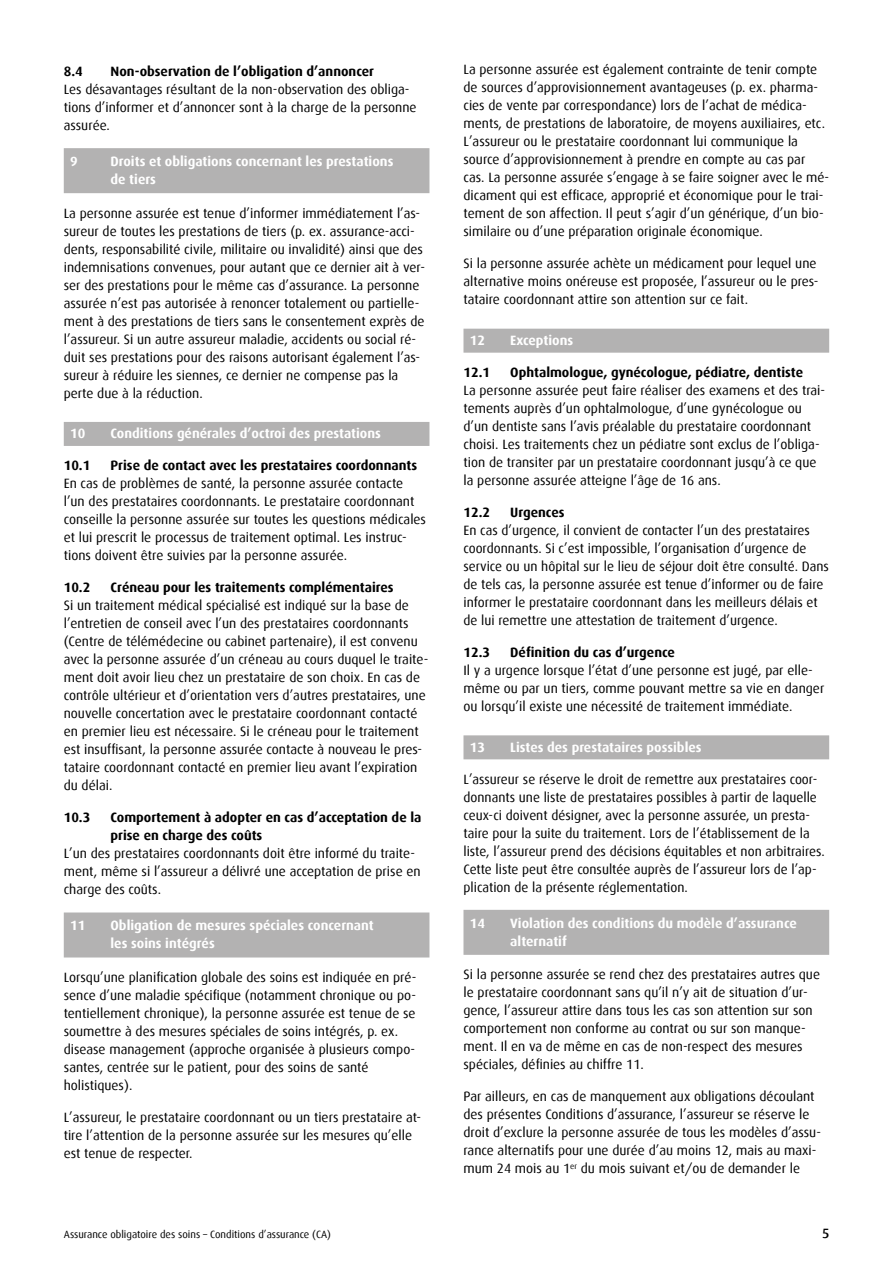
<style>
.page{position:relative;width:893px;height:1263px;background:#fff}
.page>*{position:absolute;margin:0;border:0;box-sizing:border-box;transform-origin:0 0}
.t1{font:13.5px/18px "Dax";color:#000}
.t2{font:700 13.5px/18px "Dax";color:#000}
.t3{font:700 13.5px/18px "Dax";color:#fff}
.t4{font:500 13.5px "Dax";color:#000}
.t5{font:10.5px "Dax";color:#000}
</style>
<div class="page">
<div style="left:64px;top:148px;width:365px;height:45px;background:#b3b2b2"></div>
<div style="left:64px;top:422px;width:365px;height:24px;background:#b3b2b2"></div>
<div style="left:64px;top:912px;width:365px;height:45px;background:#b3b2b2"></div>
<div style="left:463px;top:329px;width:366px;height:24px;background:#b3b2b2"></div>
<div style="left:463px;top:735px;width:366px;height:24px;background:#b3b2b2"></div>
<div style="left:463px;top:910px;width:366px;height:45px;background:#b3b2b2"></div>
<p class="t2" style="left:64px;top:63px;width:21px">8.4</p>
<p class="t2" style="left:111px;top:63px;width:265px">Non-observation de l’obligation d’annoncer</p>
<p class="t1" style="left:64px;top:81px;width:354px">Les désavantages résultant de la non-observation des obliga&shy;tions d’informer et d’annoncer sont à la charge de la personne assurée.</p>
<p class="t3" style="left:70px;top:153px;width:9px">9</p>
<p class="t3" style="left:111px;top:153px;width:284px">Droits et obligations concernant les prestations de tiers</p>
<p class="t1" style="left:64px;top:204px;width:363px">La personne assurée est tenue d’informer immédiatement l’as&shy;sureur de toutes les prestations de tiers (p. ex. assurance-acci&shy;dents, responsabilité civile, militaire ou invalidité) ainsi que des indemnisations convenues, pour autant que ce dernier ait à ver&shy;ser des prestations pour le même cas d’assurance. La personne assurée n’est pas autorisée à renoncer totalement ou partielle&shy;ment à des prestations de tiers sans le consentement exprès de l’assureur. Si un autre assureur maladie, accidents ou social ré&shy;duit ses prestations pour des raisons autorisant également l’as&shy;sureur à réduire les siennes, ce dernier ne compense pas la perte due à la réduction.</p>
<p class="t3" style="left:70px;top:425px;width:17px">10</p>
<p class="t3" style="left:111px;top:425px;width:272px">Conditions générales d’octroi des prestations</p>
<p class="t2" style="left:64px;top:457px;width:28px">10.1</p>
<p class="t2" style="left:111px;top:457px;width:308px">Prise de contact avec les prestataires coordonnants</p>
<p class="t1" style="left:64px;top:475px;width:364px">En cas de problèmes de santé, la personne assurée contacte l’un des prestataires coordonnants. Le prestataire coordonnant conseille la personne assurée sur toutes les questions médicales et lui prescrit le processus de traitement optimal. Les instruc&shy;tions doivent être suivies par la personne assurée.</p>
<p class="t2" style="left:64px;top:579px;width:28px">10.2</p>
<p class="t2" style="left:111px;top:579px;width:285px">Créneau pour les traitements complémentaires</p>
<p class="t1" style="left:64px;top:597px;width:366px">Si un traitement médical spécialisé est indiqué sur la base de l’entretien de conseil avec l’un des prestataires coordonnants (Centre de télémédecine ou cabinet partenaire), il est convenu avec la personne assurée d’un créneau au cours duquel le traite&shy;ment doit avoir lieu chez un prestataire de son choix. En cas de contrôle ultérieur et d’orientation vers d’autres prestataires, une nouvelle concertation avec le prestataire coordonnant contacté en premier lieu est nécessaire. Si le créneau pour le traitement est insuffisant, la personne assurée contacte à nouveau le pres&shy;tataire coordonnant contacté en premier lieu avant l’expiration du délai.</p>
<p class="t2" style="left:64px;top:809px;width:28px">10.3</p>
<p class="t2" style="left:111px;top:809px;width:312px">Comportement à adopter en cas d’acceptation de la prise en charge des coûts</p>
<p class="t1" style="left:64px;top:845px;width:358px">L’un des prestataires coordonnants doit être informé du traite&shy;ment, même si l’assureur a délivré une acceptation de prise en charge des coûts.</p>
<p class="t3" style="left:70px;top:917px;width:17px">11</p>
<p class="t3" style="left:111px;top:917px;width:265px">Obligation de mesures spéciales concernant les soins intégrés</p>
<p class="t1" style="left:64px;top:968px;width:354px">Lorsqu’une planification globale des soins est indiquée en pré&shy;sence d’une maladie spécifique (notamment chronique ou po&shy;tentiellement chronique), la personne assurée est tenue de se soumettre à des mesures spéciales de soins intégrés, p. ex. disease management (approche organisée à plusieurs compo&shy;santes, centrée sur le patient, pour des soins de santé holistiques).</p>
<p class="t1" style="left:64px;top:1108px;width:359px">L’assureur, le prestataire coordonnant ou un tiers prestataire at&shy;tire l’attention de la personne assurée sur les mesures qu’elle est tenue de respecter.</p>
<p class="t1" style="left:463px;top:61px;width:367px">La personne assurée est également contrainte de tenir compte de sources d’approvisionnement avantageuses (p. ex. pharma&shy;cies de vente par correspondance) lors de l’achat de médica&shy;ments, de prestations de laboratoire, de moyens auxiliaires, etc.<br>L’assureur ou le prestataire coordonnant lui communique la source d’approvisionnement à prendre en compte au cas par cas. La personne assurée s’engage à se faire soigner avec le mé&shy;dicament qui est efficace, approprié et économique pour le trai&shy;tement de son affection. Il peut s’agir d’un générique, d’un bio&shy;similaire ou d’une préparation originale économique.</p>
<p class="t1" style="left:463px;top:255px;width:357px">Si la personne assurée achète un médicament pour lequel une alternative moins onéreuse est proposée, l’assureur ou le pres&shy;tataire coordonnant attire son attention sur ce fait.</p>
<p class="t3" style="left:470px;top:331px;width:17px">12</p>
<p class="t3" style="left:510px;top:331px;width:65px">Exceptions</p>
<p class="t2" style="left:463px;top:363px;width:28px">12.1</p>
<p class="t2" style="left:510px;top:363px;width:294px">Ophtalmologue, gynécologue, pédiatre, dentiste</p>
<p class="t1" style="left:463px;top:381px;width:363px">La personne assurée peut faire réaliser des examens et des trai&shy;tements auprès d’un ophtalmologue, d’une gynécologue ou d’un dentiste sans l’avis préalable du prestataire coordonnant choisi. Les traitements chez un pédiatre sont exclus de l’obliga&shy;tion de transiter par un prestataire coordonnant jusqu’à ce que la personne assurée atteigne l’âge de 16 ans.</p>
<p class="t2" style="left:463px;top:503px;width:28px">12.2</p>
<p class="t2" style="left:510px;top:503px;width:56px">Urgences</p>
<p class="t1" style="left:463px;top:521px;width:367px">En cas d’urgence, il convient de contacter l’un des prestataires coordonnants. Si c’est impossible, l’organisation d’urgence de service ou un hôpital sur le lieu de séjour doit être consulté. Dans de tels cas, la personne assurée est tenue d’informer ou de faire informer le prestataire coordonnant dans les meilleurs délais et de lui remettre une attestation de traitement d’urgence.</p>
<p class="t2" style="left:463px;top:643px;width:28px">12.3</p>
<p class="t2" style="left:510px;top:643px;width:166px">Définition du cas d’urgence</p>
<p class="t1" style="left:463px;top:662px;width:362px">Il y a urgence lorsque l’état d’une personne est jugé, par elle&shy;même ou par un tiers, comme pouvant mettre sa vie en danger ou lorsqu’il existe une nécessité de traitement immédiate.</p>
<p class="t3" style="left:470px;top:738px;width:17px">13</p>
<p class="t3" style="left:510px;top:738px;width:193px">Listes des prestataires possibles</p>
<p class="t1" style="left:463px;top:770px;width:363px">L’assureur se réserve le droit de remettre aux prestataires coor&shy;donnants une liste de prestataires possibles à partir de laquelle ceux-ci doivent désigner, avec la personne assurée, un presta&shy;taire pour la suite du traitement. Lors de l’établissement de la liste, l’assureur prend des décisions équitables et non arbitraires.<br>Cette liste peut être consultée auprès de l’assureur lors de l’ap&shy;plication de la présente réglementation.</p>
<p class="t3" style="left:470px;top:914px;width:17px">14</p>
<p class="t3" style="left:510px;top:914px;width:288px">Violation des conditions du modèle d’assurance alternatif</p>
<p class="t1" style="left:463px;top:966px;width:358px">Si la personne assurée se rend chez des prestataires autres que le prestataire coordonnant sans qu’il n’y ait de situation d’ur&shy;gence, l’assureur attire dans tous les cas son attention sur son comportement non conforme au contrat ou sur son manque&shy;ment. Il en va de même en cas de non-respect des mesures spéciales, définies au chiffre 11.</p>
<p class="t1" style="left:463px;top:1088px;width:359px">Par ailleurs, en cas de manquement aux obligations découlant des présentes Conditions d’assurance, l’assureur se réserve le droit d’exclure la personne assurée de tous les modèles d’assu&shy;rance alternatifs pour une durée d’au moins 12, mais au maxi&shy;mum 24 mois au 1<sup>er</sup> du mois suivant et/ou de demander le</p>
<p class="t5" style="left:64px;top:1228px;width:269px">Assurance obligatoire des soins – Conditions d’assurance (CA)</p>
<p class="t4" style="left:822px;top:1225px;width:9px">5</p>
</div>
